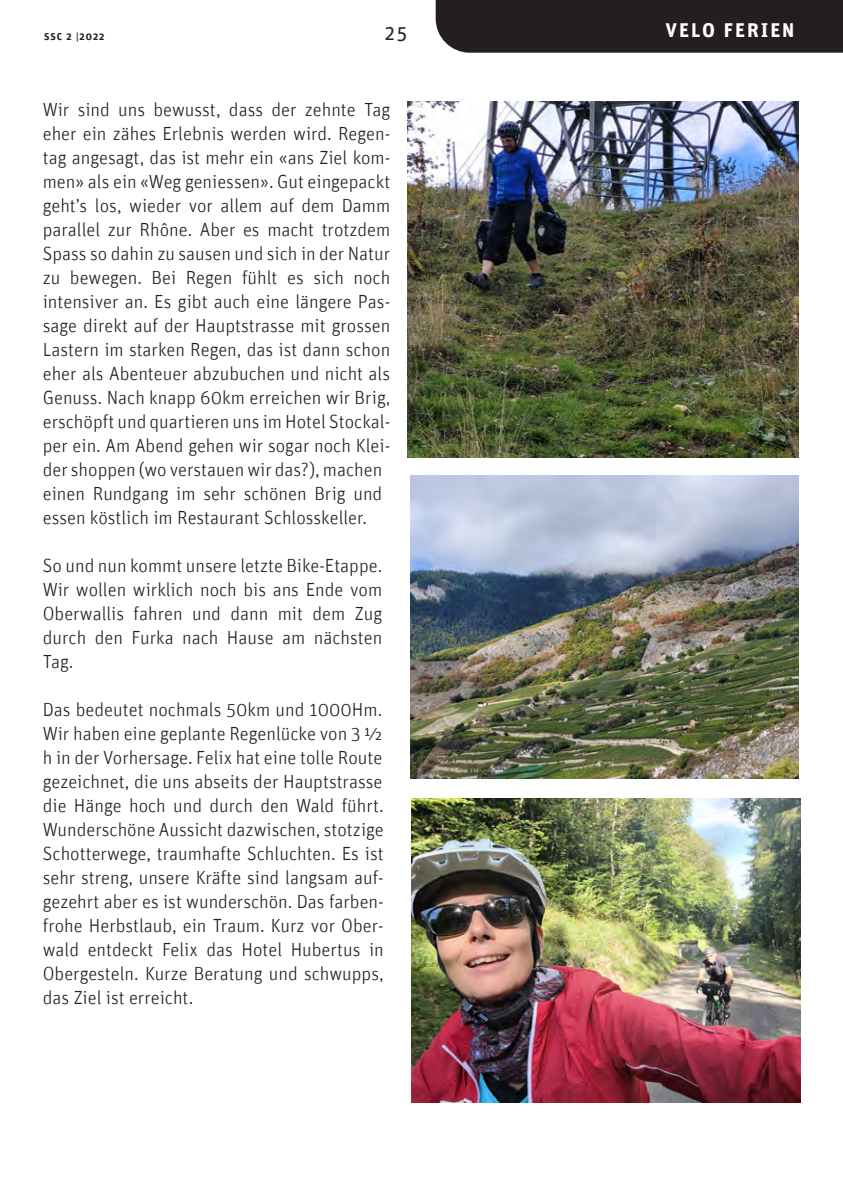
<style>
.page{position:relative;width:843px;height:1194px;background:#fff}
.page>*{position:absolute;margin:0;border:0;box-sizing:border-box;transform-origin:0 0}
.t1{font:700 20px "Unit";letter-spacing:.1em;color:#fff}
.t2{font:20px "Unit";color:#231f20}
.t3{font:300 19px/24px "Unit";color:#231f20;text-align:justify}
.t4{font:700 10px "Unit";letter-spacing:.1em;color:#231f20}
</style>
<div class="page">
<img style="left:407px;top:102px;width:391px;height:355px">
<img style="left:410px;top:475px;width:388px;height:303px">
<img style="left:411px;top:799px;width:389px;height:303px">
<div style="left:435px;top:0;width:408px;height:53px;background:#231f20"></div>
<p class="t4" style="left:44px;top:30px;width:62px">SSC 2 |2022</p>
<p class="t2" style="left:385px;top:21px;width:24px">25</p>
<p class="t3" style="left:43px;top:97px;width:349px;text-align:left">Wir sind uns bewusst, dass der zehnte Tag eher ein zähes Erlebnis werden wird. Regen&shy;tag angesagt, das ist mehr ein «ans Ziel kom&shy;men» als ein «Weg geniessen». Gut eingepackt geht’s los, wieder vor allem auf dem Damm parallel zur Rhône. Aber es macht trotzdem Spass so dahin zu sausen und sich in der Natur zu bewegen. Bei Regen fühlt es sich noch intensiver an. Es gibt auch eine längere Pas&shy;sage direkt auf der Hauptstrasse mit grossen Lastern im starken Regen, das ist dann schon eher als Abenteuer abzubuchen und nicht als Genuss. Nach knapp 60km erreichen wir Brig, erschöpft und quartieren uns im Hotel Stockal&shy;per ein. Am Abend gehen wir sogar noch Klei&shy;der shoppen (wo verstauen wir das?), machen einen Rundgang im sehr schönen Brig und essen köstlich im Restaurant Schlosskeller.</p>
<p class="t3" style="left:43px;top:553px;width:341px">So und nun kommt unsere letzte Bike-Etappe.<br>Wir wollen wirklich noch bis ans Ende vom Oberwallis fahren und dann mit dem Zug durch den Furka nach Hause am nächsten Tag.</p>
<p class="t3" style="left:43px;top:697px;width:342px">Das bedeutet nochmals 50km und 1000Hm.<br>Wir haben eine geplante Regenlücke von 3 ½ h in der Vorhersage. Felix hat eine tolle Route gezeichnet, die uns abseits der Hauptstrasse die Hänge hoch und durch den Wald führt.<br>Wunderschöne Aussicht dazwischen, stotzige Schotterwege, traumhafte Schluchten. Es ist sehr streng, unsere Kräfte sind langsam auf&shy;gezehrt aber es ist wunderschön. Das farben&shy;frohe Herbstlaub, ein Traum. Kurz vor Ober&shy;wald entdeckt Felix das Hotel Hubertus in Obergesteln. Kurze Beratung und schwupps, das Ziel ist erreicht.</p>
<p class="t1" style="left:665px;top:18px;width:130px">VELO FERIEN</p>
</div>
